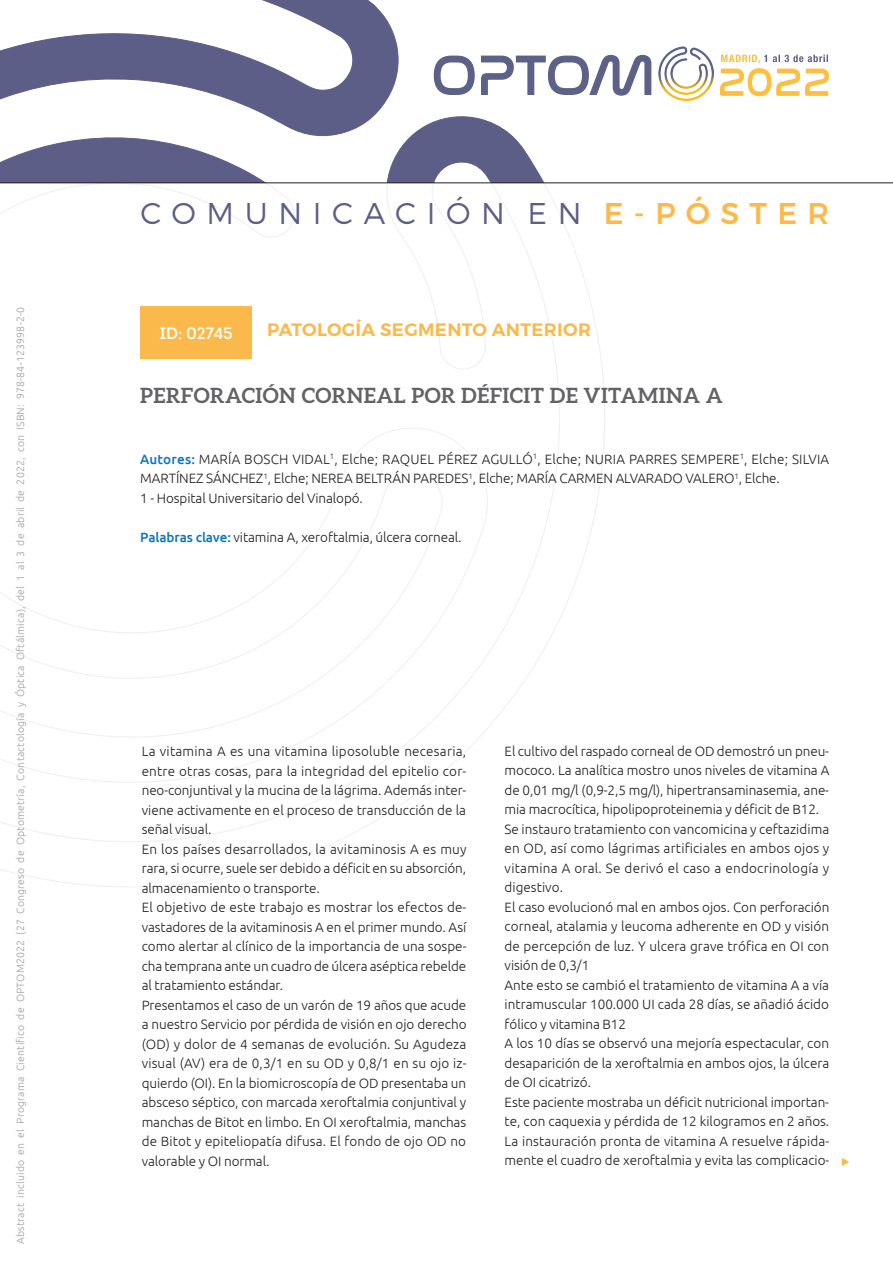
<style>
.page{position:relative;width:893px;height:1263px;background:#fff}
.page>*{position:absolute;margin:0;border:0;box-sizing:border-box;transform-origin:0 0}
.t1{font:300 30px "Montserrat";letter-spacing:.355em;color:#5d5e87}
.t2{font:700 21px "Aleo";letter-spacing:.02em;color:#636366}
.t3{font:600 18px "Montserrat";letter-spacing:.02em;color:#fcb94b}
.t4{font:16.5px "Intro";letter-spacing:-.01em;color:#fff}
.t5{font:300 13.5px/19.5px "Ubuntu";letter-spacing:-.005em;color:#231f20}
.t6{font:300 10.5px "Ubuntu";letter-spacing:.02em;color:#9d9fa2}
.s1{font-weight:500;color:#fcb94b}
.s2{font-weight:500;color:#1076bd}
</style>
<div class="page">
<svg style="left:0;top:0;width:609px;height:183px"></svg>
<svg style="left:0;top:184px;width:605px;height:703px"></svg>
<img style="left:651px;top:46px;width:63px;height:55px">
<svg style="left:434px;top:55px;width:217px;height:41px"></svg>
<svg style="left:720px;top:55px;width:109px;height:41px"></svg>
<hr style="left:0;top:183px;width:893px;height:1px;background:#231f20">
<div style="left:140px;top:306px;width:112px;height:53px;background:#fcb94b"></div>
<svg style="left:842px;top:1158px;width:7px;height:8px"></svg>
<p class="t6" style="left:14px;top:1244px;width:938px;rotate:-90deg">Abstract incluido en el Programa Científico de OPTOM2022 (27 Congreso de Optometría, Contactología y Óptica Oftálmica), del 1 al 3 de abril de 2022, con ISBN: 978-84-123998-2-0</p>
<h1 class="t1" style="left:140px;top:195px;width:690px">COMUNICACIÓN EN <span class="s1">E-PÓSTER</span></h1>
<p class="t4" style="left:159px;top:322px;width:75px">ID: 02745</p>
<h3 class="t3" style="left:267px;top:319px;width:325px">PATOLOGÍA SEGMENTO ANTERIOR</h3>
<h2 class="t2" style="left:140px;top:383px;width:584px">PERFORACIÓN CORNEAL POR DÉFICIT DE VITAMINA A</h2>
<p class="t5" style="left:140px;top:449px;width:690px"><span class="s2">Autores:</span> MARÍA BOSCH VIDAL<sup>1</sup>, Elche; RAQUEL PÉREZ AGULLÓ<sup>1</sup>, Elche; NURIA PARRES SEMPERE<sup>1</sup>, Elche; SILVIA<br>MARTÍNEZ SÁNCHEZ<sup>1</sup>, Elche; NEREA BELTRÁN PAREDES<sup>1</sup>, Elche; MARÍA CARMEN ALVARADO VALERO<sup>1</sup>, Elche.<br>1 - Hospital Universitario del Vinalopó.</p>
<p class="t5" style="left:140px;top:527px;width:323px"><span class="s2">Palabras clave:</span> vitamina A, xeroftalmia, úlcera corneal.</p>
<p class="t5" style="left:142px;top:741px;width:326px">La vitamina A es una vitamina liposoluble necesaria, entre otras cosas, para la integridad del epitelio cor&shy;neo-conjuntival y la mucina de la lágrima. Además inter&shy;viene activamente en el proceso de transducción de la señal visual.<br>En los países desarrollados, la avitaminosis A es muy rara, si ocurre, suele ser debido a déficit en su absorción, almacenamiento o transporte.<br>El objetivo de este trabajo es mostrar los efectos de&shy;vastadores de la avitaminosis A en el primer mundo. Así como alertar al clínico de la importancia de una sospe&shy;cha temprana ante un cuadro de úlcera aséptica rebelde al tratamiento estándar.<br>Presentamos el caso de un varón de 19 años que acude a nuestro Servicio por pérdida de visión en ojo derecho (OD) y dolor de 4 semanas de evolución. Su Agudeza visual (AV) era de 0,3/1 en su OD y 0,8/1 en su ojo iz&shy;quierdo (OI). En la biomicroscopía de OD presentaba un absceso séptico, con marcada xeroftalmia conjuntival y manchas de Bitot en limbo. En OI xeroftalmia, manchas de Bitot y epiteliopatía difusa. El fondo de ojo OD no valorable y OI normal.</p>
<p class="t5" style="left:505px;top:741px;width:326px">El cultivo del raspado corneal de OD demostró un pneu&shy;mococo. La analítica mostro unos niveles de vitamina A de 0,01 mg/l (0,9-2,5 mg/l), hipertransaminasemia, ane&shy;mia macrocítica, hipolipoproteinemia y déficit de B12.<br>Se instauro tratamiento con vancomicina y ceftazidima en OD, así como lágrimas artificiales en ambos ojos y vitamina A oral. Se derivó el caso a endocrinología y digestivo.<br>El caso evolucionó mal en ambos ojos. Con perforación corneal, atalamia y leucoma adherente en OD y visión de percepción de luz. Y ulcera grave trófica en OI con visión de 0,3/1<br>Ante esto se cambió el tratamiento de vitamina A a vía intramuscular 100.000 UI cada 28 días, se añadió ácido fólico y vitamina B12<br>A los 10 días se observó una mejoría espectacular, con desaparición de la xeroftalmia en ambos ojos, la úlcera de OI cicatrizó.<br>Este paciente mostraba un déficit nutricional importan&shy;te, con caquexia y pérdida de 12 kilogramos en 2 años.<br>La instauración pronta de vitamina A resuelve rápida&shy;mente el cuadro de xeroftalmia y evita las complicacio-</p>
</div>
